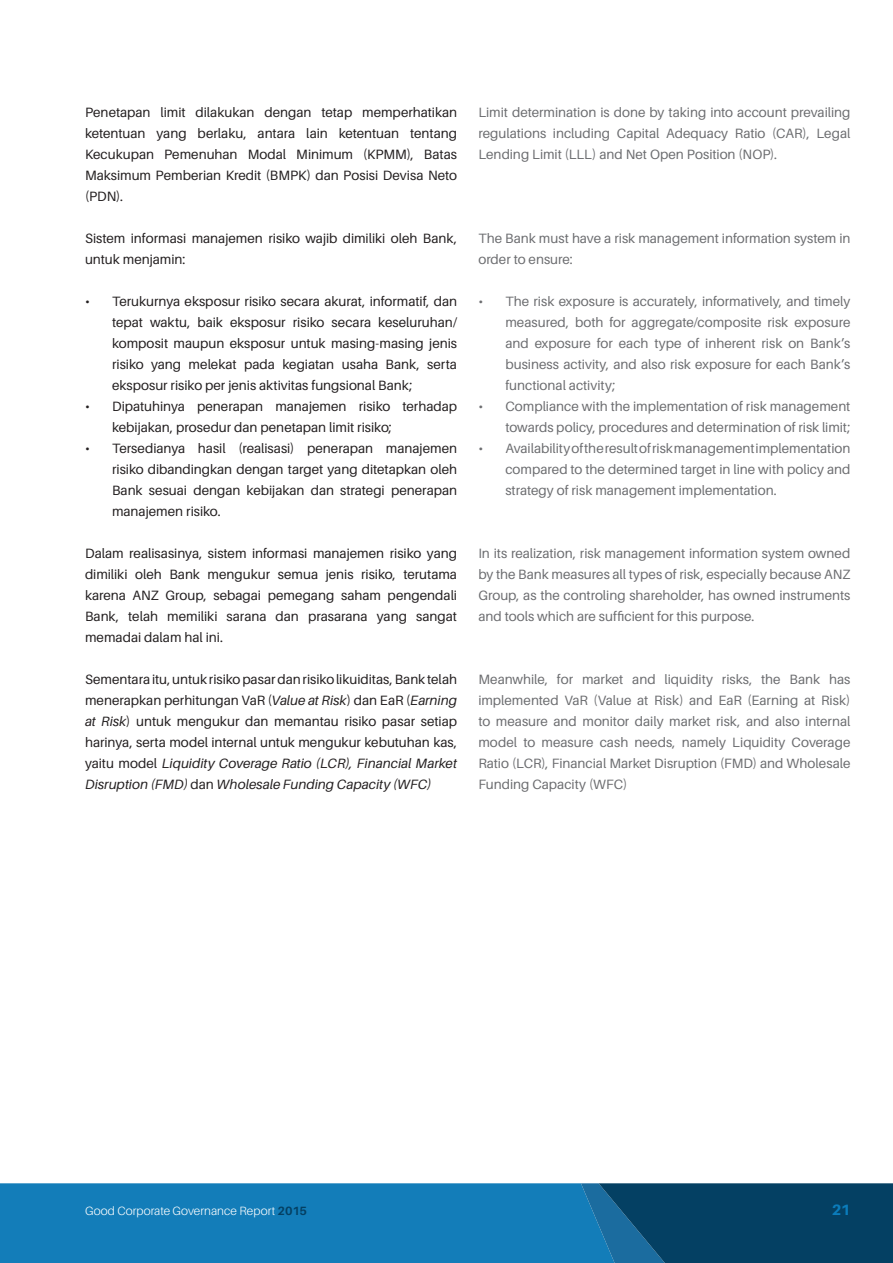
<style>
.page{position:relative;width:893px;height:1263px;background:#fff}
.page>*{position:absolute;margin:0;border:0;box-sizing:border-box;transform-origin:0 0}
.t1{font:800 15px "Aileron";color:#0b7cbb}
.t2{font:13.5px/21px "Aileron";color:#231f20;text-align:justify}
.t3{font:13.5px/21px "Aileron";color:#6c6d70;text-align:justify}
.t4{font:300 12px "Aileron";letter-spacing:.01em;color:#fff}
.s1{font-style:italic}
.s2{font-weight:700;color:#044063}
</style>
<div class="page">
<div style="left:0;top:1183px;width:581px;height:80px;background:#137db9"></div>
<svg style="left:581px;top:1183px;width:312px;height:80px;background:#08496f"></svg>
<p class="t2" style="left:85px;top:102px;width:374px">Penetapan limit dilakukan dengan tetap memperhatikan ketentuan yang berlaku, antara lain ketentuan tentang Kecukupan Pemenuhan Modal Minimum (KPMM), Batas Maksimum Pemberian Kredit (BMPK) dan Posisi Devisa Neto (PDN).</p>
<p class="t2" style="left:85px;top:228px;width:374px">Sistem informasi manajemen risiko wajib dimiliki oleh Bank, untuk menjamin:</p>
<p class="t2" style="left:112px;top:291px;width:347px;text-indent:-27px">• Terukurnya eksposur risiko secara akurat, informatif, dan tepat waktu, baik eksposur risiko secara keseluruhan/ komposit maupun eksposur untuk masing-masing jenis risiko yang melekat pada kegiatan usaha Bank, serta eksposur risiko per jenis aktivitas fungsional Bank;</p>
<p class="t2" style="left:112px;top:396px;width:347px;text-indent:-27px">• Dipatuhinya penerapan manajemen risiko terhadap kebijakan, prosedur dan penetapan limit risiko;</p>
<p class="t2" style="left:112px;top:438px;width:347px;text-indent:-27px">• Tersedianya hasil (realisasi) penerapan manajemen risiko dibandingkan dengan target yang ditetapkan oleh Bank sesuai dengan kebijakan dan strategi penerapan manajemen risiko.</p>
<p class="t2" style="left:85px;top:543px;width:374px">Dalam realisasinya, sistem informasi manajemen risiko yang dimiliki oleh Bank mengukur semua jenis risiko, terutama karena ANZ Group, sebagai pemegang saham pengendali Bank, telah memiliki sarana dan prasarana yang sangat memadai dalam hal ini.</p>
<p class="t2" style="left:85px;top:669px;width:374px">Sementara itu, untuk risiko pasar dan risiko likuiditas, Bank telah menerapkan perhitungan VaR (<span class="s1">Value at Risk</span>) dan EaR (<span class="s1">Earning at Risk</span>) untuk mengukur dan memantau risiko pasar setiap harinya, serta model internal untuk mengukur kebutuhan kas, yaitu model <span class="s1">Liquidity Coverage Ratio (LCR), Financial Market Disruption (FMD)</span> dan <span class="s1">Wholesale Funding Capacity (WFC)</span></p>
<p class="t3" style="left:478px;top:102px;width:374px">Limit determination is done by taking into account prevailing regulations including Capital Adequacy Ratio (CAR), Legal Lending Limit (LLL) and Net Open Position (NOP).</p>
<p class="t3" style="left:478px;top:228px;width:374px">The Bank must have a risk management information system in order to ensure:</p>
<p class="t3" style="left:505px;top:291px;width:347px;text-indent:-27px">• The risk exposure is accurately, informatively, and timely measured, both for aggregate/composite risk exposure and exposure for each type of inherent risk on Bank’s business activity, and also risk exposure for each Bank’s functional activity;</p>
<p class="t3" style="left:478px;top:396px;width:374px;text-align:right">• Compliance with the implementation of risk management towards policy, procedures and determination of risk limit;</p>
<p class="t3" style="left:505px;top:438px;width:347px;text-indent:-27px">• Availability of the result of risk management implementation compared to the determined target in line with policy and strategy of risk management implementation.</p>
<p class="t3" style="left:478px;top:543px;width:374px">In its realization, risk management information system owned by the Bank measures all types of risk, especially because ANZ Group, as the controling shareholder, has owned instruments and tools which are sufficient for this purpose.</p>
<p class="t3" style="left:478px;top:669px;width:374px">Meanwhile, for market and liquidity risks, the Bank has implemented VaR (Value at Risk) and EaR (Earning at Risk) to measure and monitor daily market risk, and also internal model to measure cash needs, namely Liquidity Coverage Ratio (LCR), Financial Market Disruption (FMD) and Wholesale Funding Capacity (WFC)</p>
<p class="t4" style="left:85px;top:1204px;width:223px">Good Corporate Governance Report <span class="s2">2015</span></p>
<p class="t1" style="left:832px;top:1201px;width:20px">21</p>
</div>
